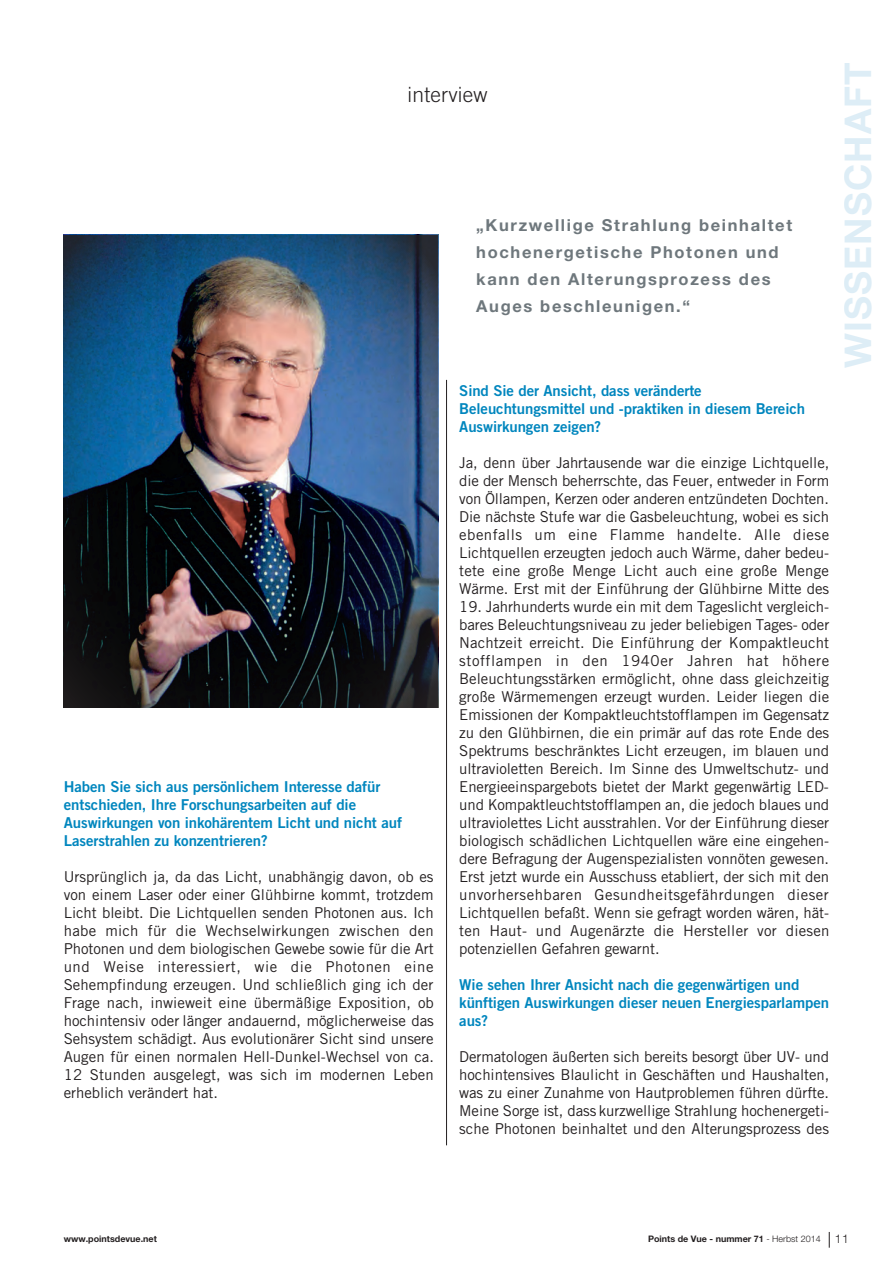
<style>
.page{position:relative;width:893px;height:1263px;background:#fff}
.page>*{position:absolute;margin:0;border:0;box-sizing:border-box;transform-origin:0 0}
.t1{font:700 36.9px "Helvetica Neue LT Std";letter-spacing:.03em;color:#ddedf6}
._02_chapo{font:300 21px "Trade Gothic LT Std";letter-spacing:.01em;color:#231f20}
.verbatim{font:700 16.5px/27px "Helvetica Neue LT Std";letter-spacing:.1em;color:#6e777c}
._03_texte_courant{font:15px/18px "Trade Gothic LT Std";color:#231f20;text-align:justify}
._04_question{font:15px/18px "Trade Gothic LT Std Bd 2";letter-spacing:-.005em;color:#0086be}
.t2{font:700 9px "Helvetica Neue LT Std";color:#231f20}
.s1{font-weight:300}
.s2{font-weight:300;font-size:12px}
</style>
<div class="page">
<svg style="left:829px;top:1232px;width:1px;height:16px"></svg>
<img style="left:64px;top:235px;width:374px;height:472px">
<hr style="left:446px;top:380px;width:1px;height:765px;background:#231f20">
<p class="_02_chapo" style="left:408px;top:82px;width:81px">interview</p>
<p class="verbatim" style="left:476px;top:211px;width:317px">„Kurzwellige Strahlung beinhaltet hochenergetische Photonen und kann den Alterungsprozess des<br>Auges beschleunigen.“</p>
<p class="_04_question" style="left:64px;top:777px;width:340px">Haben Sie sich aus persönlichem Interesse dafür entschieden, Ihre Forschungsarbeiten auf die Auswirkungen von inkohärentem Licht und nicht auf Laserstrahlen zu konzentrieren?</p>
<p class="_03_texte_courant" style="left:64px;top:867px;width:372px">Ursprünglich ja, da das Licht, unabhängig davon, ob es von einem Laser oder einer Glühbirne kommt, trotzdem Licht bleibt. Die Lichtquellen senden Photonen aus. Ich habe mich für die Wechselwirkungen zwischen den Photonen und dem biologischen Gewebe sowie für die Art und Weise interessiert, wie die Photonen eine Sehempfindung erzeugen. Und schließlich ging ich der Frage nach, inwieweit eine übermäßige Exposition, ob hochintensiv oder länger andauernd, möglicherweise das Sehsystem schädigt. Aus evolutionärer Sicht sind unsere Augen für einen normalen Hell-Dunkel-Wechsel von ca.<br>12 Stunden ausgelegt, was sich im modernen Leben erheblich verändert hat.</p>
<p class="_04_question" style="left:459px;top:381px;width:347px">Sind Sie der Ansicht, dass veränderte<br>Beleuchtungsmittel und -praktiken in diesem Bereich<br>Auswirkungen zeigen?</p>
<p class="_03_texte_courant" style="left:459px;top:453px;width:372px">Ja, denn über Jahrtausende war die einzige Lichtquelle, die der Mensch beherrschte, das Feuer, entweder in Form von Öllampen, Kerzen oder anderen entzündeten Dochten.<br>Die nächste Stufe war die Gasbeleuchtung, wobei es sich ebenfalls um eine Flamme handelte. Alle diese Lichtquellen erzeugten jedoch auch Wärme, daher bedeu&shy;tete eine große Menge Licht auch eine große Menge Wärme. Erst mit der Einführung der Glühbirne Mitte des</p>
<p class="_03_texte_courant" style="left:459px;top:597px;width:372px">19. Jahrhunderts wurde ein mit dem Tageslicht vergleich&shy;bares Beleuchtungsniveau zu jeder beliebigen Tages- oder Nachtzeit erreicht. Die Einführung der Kompaktleucht stofflampen in den 1940er Jahren hat höhere Beleuchtungsstärken ermöglicht, ohne dass gleichzeitig große Wärmemengen erzeugt wurden. Leider liegen die Emissionen der Kompaktleuchtstofflampen im Gegensatz zu den Glühbirnen, die ein primär auf das rote Ende des Spektrums beschränktes Licht erzeugen, im blauen und ultravioletten Bereich. Im Sinne des Umweltschutz- und Energieeinspargebots bietet der Markt gegenwärtig LED&shy;und Kompaktleuchtstofflampen an, die jedoch blaues und ultraviolettes Licht ausstrahlen. Vor der Einführung dieser biologisch schädlichen Lichtquellen wäre eine eingehen&shy;dere Befragung der Augenspezialisten vonnöten gewesen.<br>Erst jetzt wurde ein Ausschuss etabliert, der sich mit den unvorhersehbaren Gesundheitsgefährdungen dieser Lichtquellen befaßt. Wenn sie gefragt worden wären, hät&shy;ten Haut- und Augenärzte die Hersteller vor diesen potenziellen Gefahren gewarnt.</p>
<p class="_04_question" style="left:459px;top:975px;width:371px">Wie sehen Ihrer Ansicht nach die gegenwärtigen und künftigen Auswirkungen dieser neuen Energiesparlampen aus?</p>
<p class="_03_texte_courant" style="left:459px;top:1047px;width:372px">Dermatologen äußerten sich bereits besorgt über UV- und hochintensives Blaulicht in Geschäften und Haushalten, was zu einer Zunahme von Hautproblemen führen dürfte.<br>Meine Sorge ist, dass kurzwellige Strahlung hochenergeti&shy;sche Photonen beinhaltet und den Alterungsprozess des</p>
<h1 class="t1" style="left:835px;top:368px;width:307px;rotate:-90deg">WISSENSCHAFT</h1>
<p class="t2" style="left:64px;top:1233px;width:95px">www.pointsdevue.net</p>
<p class="t2" style="left:648px;top:1233px;width:202px">Points de Vue - nummer 71 <span class="s1">- Herbst 2014</span> <span class="s2">11</span></p>
</div>
